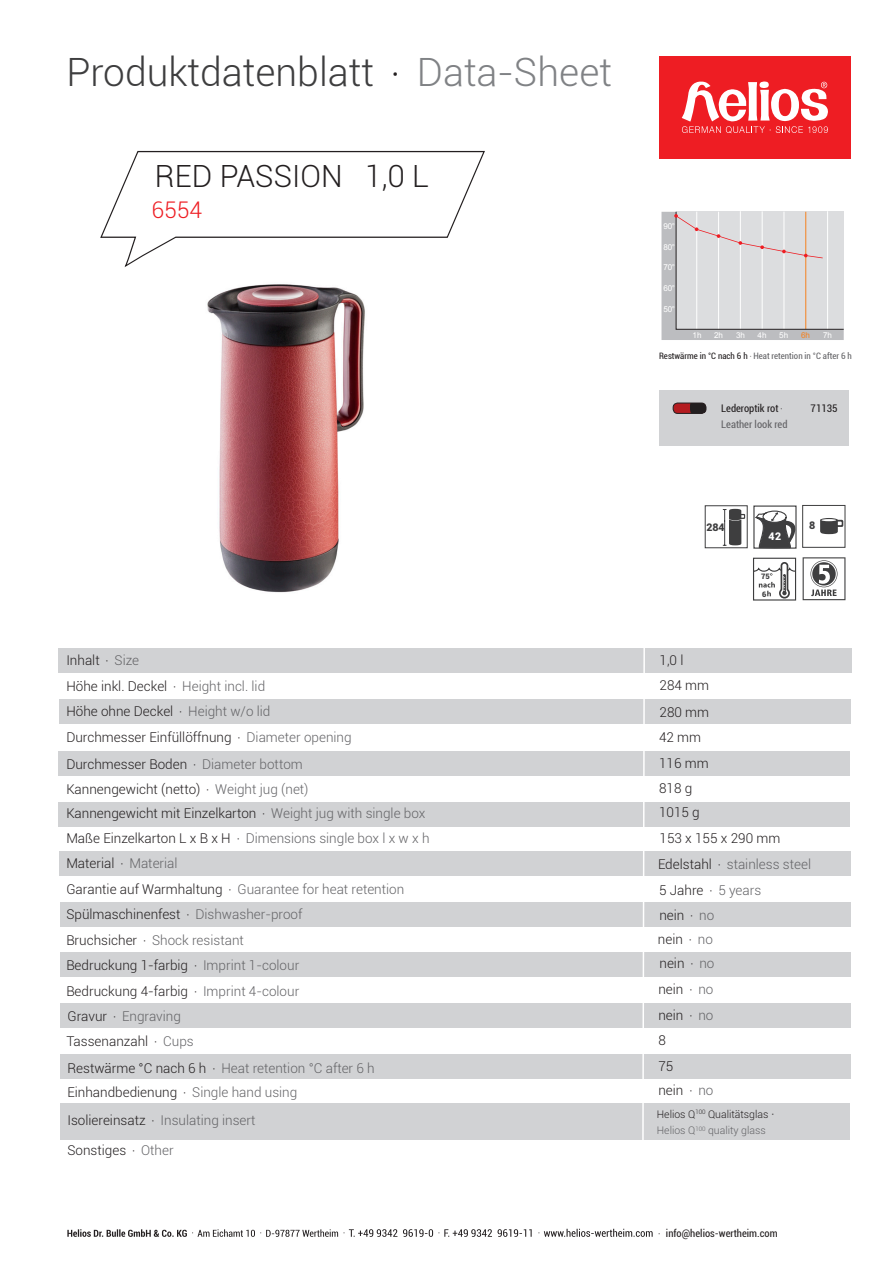
<style>
.page{position:relative;width:893px;height:1263px;background:#fff}
.page>*{position:absolute;margin:0;border:0;box-sizing:border-box;transform-origin:0 0}
.t1{font:300 39px "Roboto";color:#3e3e3f}
.t2{font:300 30.6px "Roboto";color:#231f20}
.t3{font:300 22.95px "Roboto";color:#ee1d23}
.t4{font:300 13.5px/25.2px "Roboto";color:#231f20}
.t5{font:300 13.5px/23.7px "Roboto";color:#636366}
.t6{font:300 10.5px/16.2px "Roboto";color:#231f20}
.t7{font:condensed 10.5px "Roboto";color:#231f20}
.t8{font:condensed 10.5px "Roboto";color:#636366}
.t9{font:900 10.5px "Roboto";color:#3e3e3f}
.t10{font:900 10.5px "Roboto";color:#fff}
.t11{font:condensed 8.85px "Roboto";color:#636366}
.t12{font:8.1px "Arial";color:#fff}
.t13{font:8.1px "Arial";color:#f58220}
.t14{font:900 7.5px "Roboto";color:#3e3e3f}
.s1{font-family:"Myriad Pro";font-weight:400;color:#231f20}
.s2{color:#808285}
.s3{font-family:"Myriad Pro";font-weight:400}
.s4{color:#636366}
.s5{color:#231f20}
.s6{font-family:"Myriad Pro";font-stretch:normal;font-size:9px;color:#231f20}
.s7{font-family:"Myriad Pro";font-stretch:normal}
.s8{font-family:"Arial";font-weight:400}
.s9{font-family:"Arial";font-stretch:normal;font-size:9px}
</style>
<div class="page">
<svg style="left:67px;top:1229px;width:586px;height:8px"></svg>
<div style="left:659px;top:56px;width:191px;height:103px;background:#ee1d23"></div>
<svg style="left:682px;top:81px;width:146px;height:52px"></svg>
<div style="left:58px;top:648px;width:794px;height:24px;background:#d1d2d4"></div>
<div style="left:59px;top:699px;width:792px;height:25px;background:#d1d2d4"></div>
<div style="left:58px;top:751px;width:792px;height:25px;background:#d1d2d4"></div>
<div style="left:58px;top:802px;width:792px;height:24px;background:#d1d2d4"></div>
<div style="left:59px;top:851px;width:792px;height:25px;background:#d1d2d4"></div>
<div style="left:60px;top:902px;width:791px;height:25px;background:#d1d2d4"></div>
<div style="left:60px;top:952px;width:790px;height:25px;background:#d1d2d4"></div>
<div style="left:60px;top:1003px;width:790px;height:25px;background:#d1d2d4"></div>
<div style="left:60px;top:1054px;width:790px;height:25px;background:#d1d2d4"></div>
<img style="left:207px;top:284px;width:158px;height:309px">
<svg style="left:100px;top:150px;width:385px;height:117px"></svg>
<div style="left:705px;top:505px;width:43px;height:43px;border:1px solid #3e3e3f"></div>
<svg style="left:723px;top:509px;width:22px;height:37px"></svg>
<div style="left:753px;top:505px;width:43px;height:44px;border:1px solid #3e3e3f"></div>
<svg style="left:754px;top:510px;width:42px;height:38px"></svg>
<div style="left:802px;top:505px;width:43px;height:43px;border:1px solid #3e3e3f"></div>
<svg style="left:820px;top:518px;width:23px;height:16px"></svg>
<svg style="left:753px;top:557px;width:44px;height:44px"></svg>
<svg style="left:803px;top:557px;width:42px;height:43px"></svg>
<svg style="left:661px;top:211px;width:183px;height:129px;background:#d6d5d6"></svg>
<div style="left:659px;top:390px;width:190px;height:55px;background:#d1d2d4"></div>
<div style="left:673px;top:403px;width:33px;height:10px;background:#b41c20;border-radius:4px"></div>
<svg style="left:690px;top:403px;width:16px;height:10px"></svg>
<div style="left:673px;top:403px;width:33px;height:11px;border:1px solid #231f20;border-radius:4px"></div>
<div style="left:60px;top:1103px;width:790px;height:36px;background:#d1d2d4"></div>
<svg style="left:641px;top:648px;width:5px;height:492px"></svg>
<h1 class="t1" style="left:66px;top:45px;width:547px">Produktdatenblatt <span class="s1">.</span> <span class="s2">Data-Sheet</span></h1>
<h2 class="t2" style="left:155px;top:155px;width:118px">Red Passio</h2>
<h2 class="t2" style="left:321px;top:155px;width:100px">n 1,0 l</h2>
<h3 class="t3" style="left:151px;top:194px;width:52px">6554</h3>
<p class="t4" style="left:66px;top:646px;width:200px;line-height:26.1px">Inhalt <span class="s3">.</span> <span class="s4">Size<br></span>Höhe inkl. Deckel <span class="s3">.</span> <span class="s4">Height incl. lid</span></p>
<p class="t4" style="left:66px;top:698px;width:206px">Höhe ohne Deckel <span class="s3">.</span> <span class="s4">Height w/o lid</span></p>
<p class="t4" style="left:66px;top:724px;width:287px;line-height:26px">Durchmesser Einfüllöffnung <span class="s3">.</span> <span class="s4">Diameter opening<br></span>Durchmesser Boden <span class="s3">.</span> <span class="s4">Diameter bottom<br></span>Kannengewicht (netto) <span class="s3">.</span> <span class="s4">Weight jug (net)</span></p>
<p class="t4" style="left:66px;top:800px;width:365px">Kannengewicht mit Einzelkarton <span class="s3">.</span> <span class="s4">Weight jug with single box </span>Maße Einzelkarton L x B x H <span class="s3">.</span> <span class="s4">Dimensions single box l x w x h </span>Material <span class="s3">.</span> <span class="s4">Material<br></span>Garantie auf Warmhaltung <span class="s3">.</span> <span class="s4">Guarantee for heat retention </span>Spülmaschinenfest <span class="s3">.</span> <span class="s4">Dishwasher-proof<br></span>Bruchsicher <span class="s3">.</span> <span class="s4">Shock resistant<br></span>Bedruckung 1-farbig <span class="s3">.</span> <span class="s4">Imprint 1-colour</span></p>
<p class="t4" style="left:66px;top:979px;width:234px">Bedruckung 4-farbig <span class="s3">.</span> <span class="s4">Imprint 4-colour<br></span>Gravur <span class="s3">.</span> <span class="s4">Engraving<br></span>Tassenanzahl <span class="s3">.</span> <span class="s4">Cups</span></p>
<p class="t5" style="left:67px;top:1056px;width:309px"><span class="s5">Restwärme °C nach 6 h</span> <span class="s1">.</span> Heat retention °C after 6 h<br><span class="s5">Einhandbedienung</span> <span class="s1">.</span> Single hand using</p>
<p class="t12" style="left:663px;top:221px;width:13px">90°</p>
<p class="t12" style="left:663px;top:242px;width:13px">80°</p>
<p class="t12" style="left:663px;top:262px;width:13px">70°</p>
<p class="t12" style="left:663px;top:283px;width:13px">60°</p>
<p class="t12" style="left:663px;top:303px;width:13px">50°</p>
<p class="t12" style="left:692px;top:330px;width:10px">1h</p>
<p class="t12" style="left:714px;top:330px;width:10px">2h</p>
<p class="t12" style="left:736px;top:330px;width:10px">3h</p>
<p class="t12" style="left:758px;top:330px;width:10px">4h</p>
<p class="t12" style="left:779px;top:330px;width:10px">5h</p>
<p class="t13" style="left:801px;top:330px;width:10px">6h</p>
<p class="t12" style="left:823px;top:330px;width:10px">7h</p>
<p class="t11" style="left:659px;top:350px;width:194px"><span class="s5">Restwärme in °C nach 6 h</span> <span class="s6">.</span> Heat retention in °C after 6 h</p>
<p class="t7" style="left:721px;top:401px;width:63px">Lederoptik rot <span class="s7">.</span></p>
<p class="t7" style="left:811px;top:401px;width:29px">71135</p>
<p class="t8" style="left:721px;top:417px;width:68px">Leather look red</p>
<p class="t9" style="left:706px;top:520px;width:20px">284</p>
<p class="t4" style="left:659px;top:647px;width:51px">1,0 l<br>284 mm</p>
<p class="t10" style="left:768px;top:528px;width:14px">42</p>
<p class="t14" style="left:761px;top:571px;width:10px">75</p>
<p class="t14" style="left:762px;top:588px;width:6px">6</p>
<p class="t9" style="left:809px;top:518px;width:8px">8</p>
<p class="t4" style="left:659px;top:699px;width:52px">280 mm<br>42 mm<br>116 mm<br>818 g<br>1015 g</p>
<p class="t4" style="left:658px;top:825px;width:155px;line-height:26.2px">153 x 155 x 290 mm<br>Edelstahl <span class="s3">.</span> <span class="s4">stainless steel</span></p>
<p class="t4" style="left:659px;top:877px;width:104px">5 Jahre <span class="s3">.</span> <span class="s4">5 years</span></p>
<p class="t4" style="left:658px;top:903px;width:58px;line-height:23.9px;text-align:justify">nein <span class="s3">.</span> <span class="s4">no </span>nein <span class="s3">.</span> <span class="s4">no </span>nein <span class="s3">.</span> <span class="s4">no</span></p>
<p class="t4" style="left:658px;top:976px;width:56px;line-height:25.7px">nein <span class="s3">.</span> <span class="s4">no </span>nein <span class="s3">.</span> <span class="s4">no<br></span>8<br>75</p>
<p class="t4" style="left:658px;top:1077px;width:56px">nein <span class="s3">.</span> <span class="s4">no</span></p>
<p class="t5" style="left:67px;top:1108px;width:190px"><span class="s5">Isoliereinsatz</span> <span class="s1">.</span> Insulating insert</p>
<p class="t6" style="left:657px;top:1106px;width:119px">Helios Q<sup>100</sup> Qualitätsglas <span class="s8">·<br></span><span class="s4">Helios Q</span><sup>100</sup> <span class="s4">quality glass</span></p>
<p class="t4" style="left:67px;top:1137px;width:108px">Sonstiges <span class="s3">.</span> <span class="s4">Other</span></p>
<p class="t7" style="left:658px;top:1225px;width:121px"><span class="s9">·</span> info@helios-wertheim.com</p>
</div>
